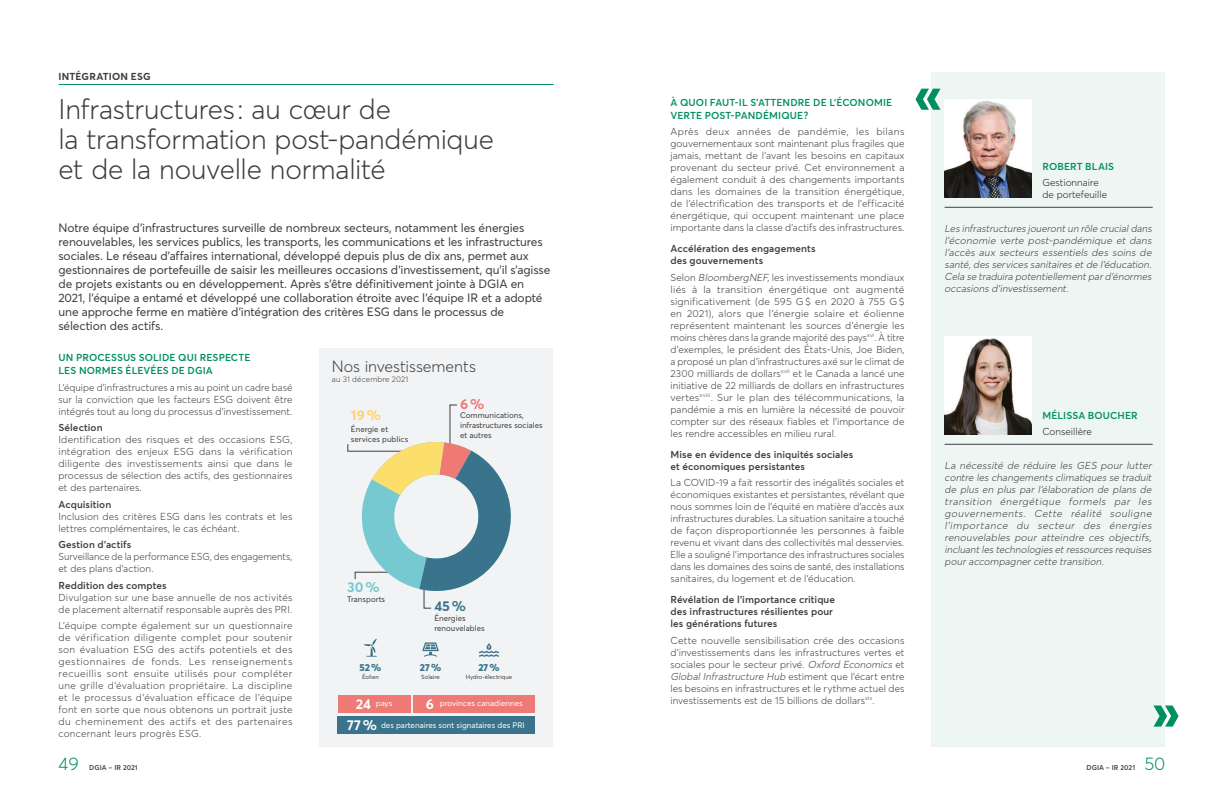
<style>
.page{position:relative;width:1224px;height:792px;background:#fff}
.page>*{position:absolute;margin:0;border:0;box-sizing:border-box;transform-origin:0 0}
.t1{font:800 52px "Averta";color:#00905d}
.t2{font:300 28px/30px "Averta";letter-spacing:-.005em;color:#3e3e3f}
.t3{font:300 18px "Averta";color:#00905d}
.t4{font:300 16px "Averta";letter-spacing:-.005em;color:#3e3e3f}
.t5{font:700 14px "Averta";color:#fcd56a}
.t6{font:700 14px "Averta";color:#77c9d1}
.t7{font:700 14px "Averta";color:#39748c}
.t8{font:700 14px "Averta";color:#ee7975}
.t9{font:12px/14px "Averta";letter-spacing:-.01em;color:#3e3e3f}
.t10{font:300 10px/12px "Averta";letter-spacing:.01em;color:#3e3e3f;text-align:justify}
.t11{font:italic 300 10px/12px "Averta";color:#3e3e3f;text-align:justify}
.t12{font:600 10px/12px "Averta";letter-spacing:.005em;color:#3e3e3f}
.t13{font:600 10px/13px "Averta";letter-spacing:.01em;color:#00905d}
.t14{font:300 10px/12px "Averta";color:#231f20}
.t15{font:700 10px "Averta";letter-spacing:.02em;color:#3e3e3f}
.t16{font:800 10px "Averta";color:#39748c}
.t17{font:8px/9.6px "Averta";color:#3e3e3f}
.t18{font:8px "Averta";color:#fff}
.t19{font:300 8px "Averta";letter-spacing:.015em;color:#3e3e3f}
.t20{font:600 7px "Averta";color:#3e3e3f}
.t21{font:6px "Averta";color:#3e3e3f}
.s1{font-style:italic}
.s2{font-weight:700;font-size:14px}
</style>
<div class="page">
<hr style="left:58px;top:84px;width:496px;height:1px;background:#00905d">
<div style="left:320px;top:348px;width:234px;height:399px;background:#f2f3f4"></div>
<div style="left:338px;top:716px;width:197px;height:17px;background:#39748c"></div>
<div style="left:338px;top:695px;width:73px;height:18px;background:#ee7975"></div>
<div style="left:413px;top:695px;width:122px;height:18px;background:#ee7975"></div>
<svg style="left:347px;top:404px;width:164px;height:205px"></svg>
<svg style="left:364px;top:639px;width:13px;height:18px"></svg>
<svg style="left:422px;top:642px;width:17px;height:15px"></svg>
<svg style="left:479px;top:643px;width:20px;height:14px"></svg>
<div style="left:931px;top:72px;width:234px;height:675px;background:#eef6f3"></div>
<img style="left:945px;top:99px;width:86px;height:99px">
<hr style="left:945px;top:207px;width:208px;height:1px;background:#3e3e3f">
<img style="left:945px;top:336px;width:86px;height:99px">
<hr style="left:945px;top:444px;width:208px;height:1px;background:#3e3e3f">
<p class="t15" style="left:59px;top:70px;width:94px">INTÉGRATION ESG</p>
<h2 class="t2" style="left:58px;top:94px;width:437px">Infrastructures : au cœur de<br>la transformation post-pandémique et de la nouvelle normalité</h2>
<p class="t13" style="left:671px;top:96px;width:223px">À QUOI FAUT-IL S’ATTENDRE DE L’ÉCONOMIE<br>VERTE POST-PANDÉMIQUE ?</p>
<p class="t10" style="left:670px;top:126px;width:236px">Après deux années de pandémie, les bilans gouvernementaux sont maintenant plus fragiles que jamais, mettant de l’avant les besoins en capitaux provenant du secteur privé. Cet environnement a également conduit à des changements importants dans les domaines de la transition énergétique, de l’électrification des transports et de l’efficacité énergétique, qui occupent maintenant une place importante dans la classe d’actifs des infrastructures.</p>
<p class="t12" style="left:670px;top:243px;width:147px">Accélération des engagements des gouvernements</p>
<p class="t10" style="left:670px;top:271px;width:236px">Selon <span class="s1">BloombergNEF</span>, les investissements mondiaux liés à la transition énergétique ont augmenté significativement (de 595 G $ en 2020 à 755 G $ en 2021), alors que l’énergie solaire et éolienne représentent maintenant les sources d’énergie les moins chères dans la grande majorité des pays<sup>xvi</sup>. À titre d’exemples, le président des États-Unis, Joe Biden, a proposé un plan d’infrastructures axé sur le climat de 2 300 milliards de dollars<sup>xvii</sup> et le Canada a lancé une initiative de 22 milliards de dollars en infrastructures vertes<sup>xviii</sup>. Sur le plan des télécommunications, la pandémie a mis en lumière la nécessité de pouvoir compter sur des réseaux fiables et l’importance de les rendre accessibles en milieu rural.</p>
<p class="t12" style="left:670px;top:448px;width:184px">Mise en évidence des iniquités sociales et économiques persistantes</p>
<p class="t10" style="left:670px;top:477px;width:236px">La COVID-19 a fait ressortir des inégalités sociales et économiques existantes et persistantes, révélant que nous sommes loin de l’équité en matière d’accès aux infrastructures durables. La situation sanitaire a touché de façon disproportionnée les personnes à faible revenu et vivant dans des collectivités mal desservies.<br>Elle a souligné l’importance des infrastructures sociales dans les domaines des soins de santé, des installations sanitaires, du logement et de l’éducation.</p>
<p class="t12" style="left:670px;top:594px;width:166px">Révélation de l’importance critique des infrastructures résilientes pour les générations futures</p>
<p class="t10" style="left:670px;top:634px;width:236px">Cette nouvelle sensibilisation crée des occasions d’investissements dans les infrastructures vertes et sociales pour le secteur privé. <span class="s1">Oxford Economics</span> et <span class="s1">Global Infrastructure Hub</span> esti m e nt q u e l ’éca rt e nt re les besoins en infrastructures et le rythme actuel des investissements est de 15 billions de dollars<sup>xix</sup>.</p>
<p class="t9" style="left:58px;top:221px;width:493px">Notre équipe d’infrastructures surveille de nombreux secteurs, notamment les énergies renouvelables, les services publics, les transports, les communications et les infrastructures sociales. Le réseau d’affaires international, développé depuis plus de dix ans, permet aux gestionnaires de portefeuille de saisir les meilleures occasions d’investissement, qu’il s’agisse de projets existants ou en développement. Après s’être définitivement jointe à DGIA en 2021, l’équipe a entamé et développé une collaboration étroite avec l’équipe IR et a adopté une approche ferme en matière d’intégration des critères ESG dans le processus de sélection des actifs.</p>
<p class="t13" style="left:59px;top:351px;width:193px">UN PROCESSUS SOLIDE QUI RESPECTE<br>LES NORMES ÉLEVÉES DE DGIA</p>
<p class="t10" style="left:58px;top:381px;width:236px">L’équipe d’infrastructures a mis au point un cadre basé sur la conviction que les facteurs ESG doivent être intégrés tout au long du processus d’investissement.</p>
<p class="t12" style="left:58px;top:421px;width:46px">Sélection</p>
<p class="t10" style="left:58px;top:433px;width:236px">Identification des risques et des occasions ESG, intégration des enjeux ESG dans la vérification diligente des investissements ainsi que dans le processus de sélection des actifs, des gestionnaires et des partenaires.</p>
<p class="t12" style="left:58px;top:498px;width:54px">Acquisition</p>
<p class="t10" style="left:58px;top:510px;width:235px">Inclusion des critères ESG dans les contrats et les lettres complémentaires, le cas échéant.</p>
<p class="t12" style="left:58px;top:538px;width:74px">Gestion d’actifs</p>
<p class="t10" style="left:58px;top:550px;width:235px">Surveillance de la performance ESG, des engagements, et des plans d’action.</p>
<p class="t12" style="left:58px;top:579px;width:110px">Reddition des comptes</p>
<p class="t10" style="left:58px;top:591px;width:236px">Divulgation sur une base annuelle de nos activités de placement alternatif responsable auprès des PRI.</p>
<p class="t10" style="left:58px;top:619px;width:236px">L’équipe compte également sur un questionnaire de vérification diligente complet pour soutenir son évaluation ESG des actifs potentiels et des gestionnaires de fonds. Les renseignements recueillis sont ensuite utilisés pour compléter une grille d’évaluation propriétaire. La discipline et le processus d’évaluation efficace de l’équipe font en sorte que nous obtenons un portrait juste du cheminement des actifs et des partenaires concernant leurs progrès ESG.</p>
<h3 class="t4" style="left:332px;top:357px;width:145px">Nos investissements</h3>
<p class="t19" style="left:332px;top:375px;width:78px">au 31 décembre 2021</p>
<h3 class="t8" style="left:460px;top:396px;width:26px">6%</h3>
<p class="t17" style="left:460px;top:411px;width:84px">Communications, infrastructures sociales et autres</p>
<h3 class="t5" style="left:351px;top:407px;width:32px">19%</h3>
<p class="t17" style="left:351px;top:424px;width:59px">Énergie et services publics</p>
<h3 class="t6" style="left:347px;top:578px;width:34px">30%</h3>
<p class="t17" style="left:347px;top:594px;width:39px">Transports</p>
<h3 class="t7" style="left:434px;top:597px;width:33px">45%</h3>
<p class="t17" style="left:434px;top:614px;width:52px">Énergies renouvelables</p>
<p class="t16" style="left:360px;top:661px;width:23px">52%</p>
<p class="t21" style="left:362px;top:673px;width:18px">Éolien</p>
<p class="t16" style="left:420px;top:661px;width:23px">27%</p>
<p class="t21" style="left:421px;top:673px;width:20px">Solaire</p>
<p class="t16" style="left:478px;top:661px;width:23px">27%</p>
<p class="t21" style="left:466px;top:673px;width:48px">Hydro-électrique</p>
<p class="t18" style="left:356px;top:698px;width:38px"><span class="s2">24</span> pays</p>
<p class="t18" style="left:426px;top:698px;width:98px"><span class="s2">6</span> provinces canadiennes</p>
<p class="t18" style="left:347px;top:720px;width:179px"><span class="s2">77%</span> des partenaires sont signataires des PRI</p>
<h1 class="t1" style="left:914px;top:60px;width:29px">«</h1>
<p class="t13" style="left:1042px;top:159px;width:73px">ROBERT BLAIS</p>
<p class="t14" style="left:1042px;top:177px;width:66px">Gestionnaire de portefeuille</p>
<p class="t11" style="left:945px;top:222px;width:211px">Les infrastructures jouerontun rôle crucialdans l’économie verte post-pandémique et dans l’accès aux secteurs essentiels des soins de santé,des services sanitaires etde l’éducation.<br>Cela se traduira potentiellementpard’énormes occasions d’investissement.</p>
<p class="t13" style="left:1042px;top:408px;width:97px">MÉLISSA BOUCHER</p>
<p class="t14" style="left:1042px;top:426px;width:51px">Conseillère</p>
<p class="t11" style="left:945px;top:459px;width:211px">La nécessité de réduire les GES pour lutter contre les changements climatiques se traduit de plus en plus par l’élaboration de plans de transition énergétique formels par les gouvernements. Cette réalité souligne l’importance du secteur des énergies renouvelables pour atteindre ces objectifs, incluantles technologies etressources requises pour accompagner cette transition.</p>
<h1 class="t1" style="left:1153px;top:677px;width:29px">»</h1>
<h3 class="t3" style="left:58px;top:752px;width:22px">49</h3>
<p class="t20" style="left:89px;top:763px;width:50px">DGIA – IR 2021</p>
<p class="t20" style="left:1087px;top:763px;width:50px">DGIA – IR 2021</p>
<h3 class="t3" style="left:1145px;top:752px;width:22px">50</h3>
</div>
